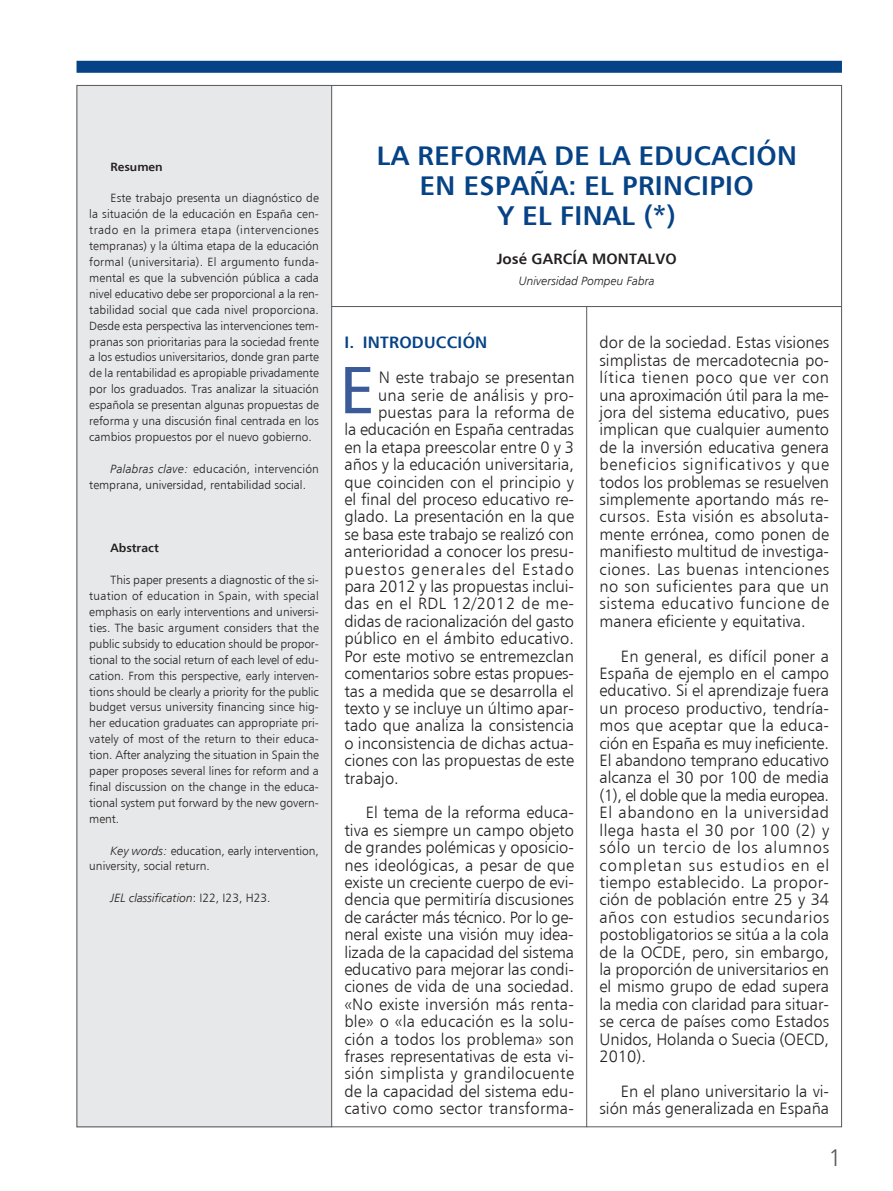
<style>
.page{position:relative;width:893px;height:1191px;background:#fff}
.page>*{position:absolute;margin:0;border:0;box-sizing:border-box;transform-origin:0 0}
.t1{font:66.6px "Humanist 777 BT Roman B";color:#3b5a98}
.t2{font:27px/30px "Humanist 777 BT Bold B";letter-spacing:.015em;color:#054286;text-align:center}
.t3{font:24px "Humanist 777 BT Light B";color:#57585a}
.t4{font:16.5px/17.4px "Humanist 777 BT Light B";color:#231f20;text-align:justify}
.t5{font:16.5px "Humanist 777 BT Light B";letter-spacing:.06em;color:#231f20}
.t6{font:16.5px "Humanist 777 BT Light B";letter-spacing:.03em;color:#231f20}
.t7{font:16.5px "Humanist 777 BT Bold B";letter-spacing:.015em;color:#054286}
.t8{font:15px "Humanist 777 BT Bold B";letter-spacing:.015em;color:#231f20}
.t9{font:12px/15.9px "Humanist 777 BT Light B";color:#231f20;text-align:justify}
.t10{font:12px "Humanist 777 BT Light Italic B";color:#231f20}
.t11{font:12px "Humanist 777 BT Bold B";color:#231f20}
.s1{font-family:"Humanist 777 BT Light Italic B"}
.s2{font-family:"Humanist 777 BT Light B"}
</style>
<div class="page">
<div style="left:77px;top:85px;width:255px;height:1042px;background:#e7e8e9"></div>
<div style="left:77px;top:61px;width:765px;height:12px;background:#054286"></div>
<hr style="left:586px;top:307px;width:1px;height:820px;background:#57585a">
<hr style="left:331px;top:85px;width:1px;height:1042px;background:#57585a">
<hr style="left:332px;top:306px;width:510px;height:1px;background:#57585a">
<p class="t11" style="left:111px;top:162px;width:54px">Resumen</p>
<p class="t9" style="left:89px;top:191px;width:231px;text-indent:21px">Este trabajo presenta un diagnóstico de la situación de la educación en España cen&shy;trado en la primera etapa (intervenciones tempranas) y la última etapa de la educación formal (universitaria). El argumento funda&shy;mental es que la subvención pública a cada nivel educativo debe ser proporcional a la ren&shy;tabilidad social que cada nivel proporciona.<br>Desde esta perspectiva las intervenciones tem&shy;pranas son prioritarias para la sociedad frente a los estudios universitarios, donde gran parte de la rentabilidad es apropiable privadamente por los graduados. Tras analizar la situación española se presentan algunas propuestas de reforma y una discusión final centrada en los cambios propuestos por el nuevo gobierno.</p>
<p class="t9" style="left:89px;top:461px;width:231px;text-indent:21px"><span class="s1">Palabras clave:</span> educación, intervención temprana, universidad, rentabilidad social.</p>
<p class="t11" style="left:111px;top:543px;width:50px">Abstract</p>
<p class="t9" style="left:89px;top:573px;width:231px;text-indent:21px">This paper presents a diagnostic of the si&shy;tuation of education in Spain, with special emphasis on early interventions and universi&shy;ties. The basic argument considers that the public subsidy to education should be propor&shy;tional to the social return of each level of edu&shy;cation. From this perspective, early interven&shy;tions should be clearly a priority for the public budget versus university financing since hig&shy;her education graduates can appropriate pri&shy;vately of most of the return to their educa&shy;tion. After analyzing the situation in Spain the paper proposes several lines for reform and a final discussion on the change in the educa&shy;tional system put forward by the new govern&shy;ment.</p>
<p class="t9" style="left:89px;top:843px;width:231px;text-indent:21px"><span class="s1">Key words:</span> education, early intervention, university, social return.</p>
<p class="t10" style="left:111px;top:893px;width:162px">JEL classification<span class="s2">: I22, I23, H23.</span></p>
<h2 class="t2" style="left:377px;top:142px;width:422px">LA REFORMA DE LA EDUCACIÓN<br>EN ESPAÑA: EL PRINCIPIO<br>Y EL FINAL (*)</h2>
<p class="t8" style="left:497px;top:253px;width:182px">José GARCÍA MONTALVO</p>
<p class="t10" style="left:519px;top:276px;width:137px">Universidad Pompeu Fabra</p>
<p class="t7" style="left:345px;top:336px;width:144px">I. INTRODUCCIÓN</p>
<p class="t4" style="left:379px;top:370px;width:197px">N este trabajo se presentan</p>
<p class="t4" style="left:378px;top:387px;width:197px">una serie de análisis y pro-</p>
<p class="t4" style="left:378px;top:404px;width:197px">puestas para la reforma de</p>
<p class="t4" style="left:344px;top:422px;width:231px">la educación en España centradas</p>
<p class="t4" style="left:344px;top:439px;width:231px">en la etapa preescolar entre 0 y 3</p>
<p class="t4" style="left:344px;top:457px;width:231px">años y la educación universitaria,</p>
<p class="t4" style="left:344px;top:474px;width:231px">que coinciden con el principio y</p>
<p class="t4" style="left:344px;top:491px;width:231px">el final del proceso educativo re-</p>
<p class="t4" style="left:344px;top:509px;width:231px">glado. La presentación en la que</p>
<p class="t4" style="left:344px;top:526px;width:231px">se basa este trabajo se realizó con</p>
<p class="t4" style="left:344px;top:544px;width:231px">anterioridad a conocer los presu-</p>
<p class="t5" style="left:344px;top:562px;width:231px">puestos generales del Estado</p>
<p class="t4" style="left:344px;top:578px;width:231px">para 2012 y las propuestas inclui-</p>
<p class="t6" style="left:344px;top:597px;width:231px">das en el RDL 12/2012 de me-</p>
<p class="t4" style="left:344px;top:613px;width:231px">didas de racionalización del gasto</p>
<p class="t4" style="left:344px;top:631px;width:231px">público en el ámbito educativo.</p>
<p class="t4" style="left:344px;top:648px;width:231px">Por este motivo se entremezclan</p>
<p class="t4" style="left:344px;top:665px;width:231px">comentarios sobre estas propues-</p>
<p class="t4" style="left:344px;top:683px;width:231px">tas a medida que se desarrolla el</p>
<p class="t4" style="left:344px;top:700px;width:231px">texto y se incluye un último apar-</p>
<p class="t4" style="left:344px;top:718px;width:231px">tado que analiza la consistencia</p>
<p class="t4" style="left:344px;top:735px;width:231px">o inconsistencia de dichas actua-</p>
<p class="t4" style="left:344px;top:752px;width:231px">ciones con las propuestas de este</p>
<p class="t4" style="left:344px;top:770px;width:56px">trabajo.</p>
<p class="t4" style="left:344px;top:805px;width:231px;text-indent:21px">El tema de la reforma educa&shy;tiva es siempre un campo objeto de grandes polémicas y oposicio&shy;nes ideológicas, a pesar de que existe un creciente cuerpo de evi&shy;dencia que permitiría discusiones de carácter más técnico. Por lo ge&shy;neral existe una visión muy idea&shy;lizada de la capacidad del sistema educativo para mejorar las condi&shy;ciones de vida de una sociedad. «No existe inversión más renta&shy;ble» o «la educación es la solu&shy;ción a todos los problema» son frases representativas de esta vi&shy;sión simplista y grandilocuente de la capacidad del sistema edu&shy;cativo como sector transforma-</p>
<h1 class="t1" style="left:339px;top:363px;width:37px">E</h1>
<p class="t4" style="left:599px;top:335px;width:231px">dor de la sociedad. Estas visiones simplistas de mercadotecnia po&shy;lítica tienen poco que ver con una aproximación útil para la me&shy;jora del sistema educativo, pues implican que cualquier aumento de la inversión educativa genera beneficios significativos y que todos los problemas se resuelven simplemente aportando más re&shy;cursos. Esta visión es absoluta&shy;mente errónea, como ponen de manifiesto multitud de investiga&shy;ciones. Las buenas intenciones no son suficientes para que un sistema educativo funcione de manera eficiente y equitativa.</p>
<p class="t4" style="left:599px;top:648px;width:231px;text-indent:21px">En general, es difícil poner a España de ejemplo en el campo educativo. Si el aprendizaje fuera un proceso productivo, tendría&shy;mos que aceptar que la educa&shy;ción en España es muy ineficiente.<br>El abandono temprano educativo alcanza el 30 por 100 de media (1), el doble que la media europea.<br>El abandono en la universidad llega hasta el 30 por 100 (2) y sólo un tercio de los alumnos completan sus estudios en el tiempo establecido. La propor&shy;ción de población entre 25 y 34 años con estudios secundarios postobligatorios se sitúa a la cola de la OCDE, pero, sin embargo, la proporción de universitarios en el mismo grupo de edad supera la media con claridad para situar&shy;se cerca de países como Estados Unidos, Holanda o Suecia (OECD, 2010).</p>
<p class="t4" style="left:599px;top:1083px;width:231px;text-align:right">En el plano universitario la vi&shy;sión más generalizada en España</p>
<h3 class="t3" style="left:828px;top:1148px;width:15px">1</h3>
</div>
